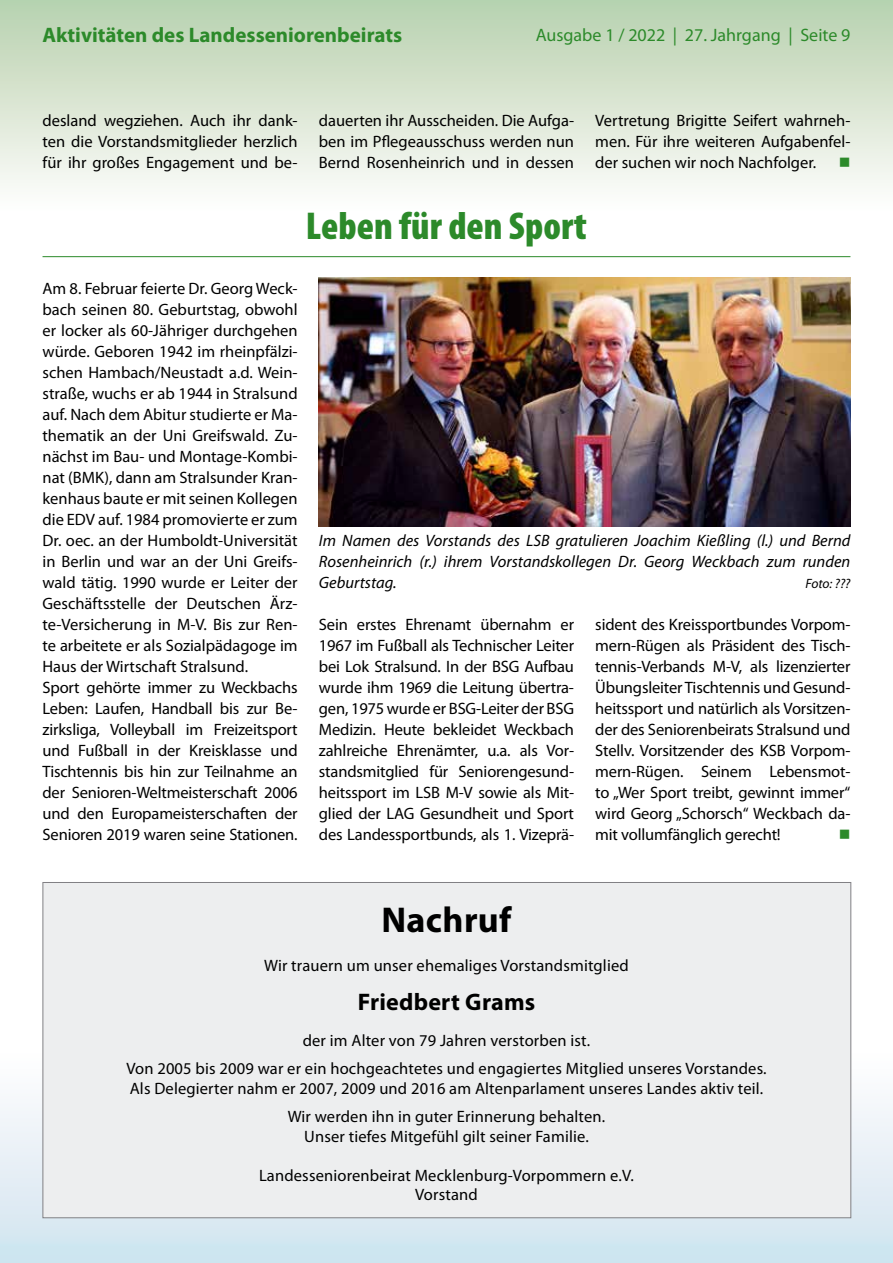
<style>
.page{position:relative;width:893px;height:1263px;background:#fff}
.page>*{position:absolute;margin:0;border:0;box-sizing:border-box;transform-origin:0 0}
.t1{font:900 condensed 39px "Myriad Pro";color:#2c8a2a}
.t2{font:700 36px "Myriad Pro";letter-spacing:.01em;color:#000}
.t3{font:700 24px "Myriad Pro";letter-spacing:.01em;color:#000}
.t4{font:700 21px "Myriad Pro";color:#2c8a2a}
.t5{font:18px "Myriad Pro";color:#2c8a2a}
.t6{font:16.5px/21px "Myriad Pro";color:#000;text-align:justify}
.t7{font:italic 16.5px/21px "Myriad Pro";color:#000;text-align:justify}
.t8{font:15.75px "Wingdings";color:#2c8a2a}
.t9{font:italic 13.5px "Myriad Pro";color:#000}
</style>
<div class="page">
<svg style="left:1px;top:1050px;width:892px;height:213px;background:#d9e9f1"></svg>
<div style="left:0;top:0;width:893px;height:213px;background:linear-gradient(to bottom,#b7d0ad,#fffefe)"></div>
<svg style="left:0;top:1104px;width:1px;height:159px"></svg>
<svg style="left:0;top:0;width:1px;height:213px"></svg>
<hr style="left:43px;top:256px;width:807px;height:1px;background:#2c8a2a">
<img style="left:319px;top:277px;width:531px;height:249px">
<div style="left:43px;top:882px;width:808px;height:336px;background:#edeeef;border:1px solid #818084"></div>
<p class="t4" style="left:43px;top:21px;width:361px">Aktivitäten des Landesseniorenbeirats</p>
<p class="t5" style="left:536px;top:24px;width:316px">Ausgabe 1 / 2022 | 27. Jahrgang | Seite 9</p>
<p class="t6" style="left:43px;top:110px;width:257px">desland wegziehen. Auch ihr dank&shy;ten die Vorstandsmitglieder herzlich für ihr großes Engagement und be-</p>
<p class="t6" style="left:319px;top:110px;width:257px">dauerten ihr Ausscheiden. Die Aufga&shy;ben im Pflegeausschuss werden nun Bernd Rosenheinrich und in dessen</p>
<p class="t6" style="left:595px;top:110px;width:257px">Vertretung Brigitte Seifert wahrneh&shy;men. Für ihre weiteren Aufgabenfel&shy;der suchen wir noch Nachfolger.</p>
<p class="t8" style="left:839px;top:154px;width:13px">■</p>
<h1 class="t1" style="left:306px;top:201px;width:283px">Leben für den Sport</h1>
<p class="t6" style="left:43px;top:278px;width:257px;text-align:left">Am 8. Februar feierte Dr. Georg Weck&shy;bach seinen 80. Geburtstag, obwohl er locker als 60-Jähriger durchgehen würde. Geboren 1942 im rheinpfälzi&shy;schen Hambach/Neustadt a.d. Wein&shy;straße, wuchs er ab 1944 in Stralsund auf. Nach dem Abitur studierte er Ma&shy;thematik an der Uni Greifswald. Zu&shy;nächst im Bau- und Montage-Kombi&shy;nat (BMK), dann am Stralsunder Kran&shy;kenhaus baute er mit seinen Kollegen die EDV auf. 1984 promovierte er zum Dr. oec. an der Humboldt-Universität in Berlin und war an der Uni Greifs&shy;wald tätig. 1990 wurde er Leiter der Geschäftsstelle der Deutschen Ärz&shy;te-Versicherung in M-V. Bis zur Ren&shy;te arbeitete er als Sozialpädagoge im Haus der Wirtschaft Stralsund.<br>Sport gehörte immer zu Weckbachs Leben: Laufen, Handball bis zur Be&shy;zirksliga, Volleyball im Freizeitsport und Fußball in der Kreisklasse und Tischtennis bis hin zur Teilnahme an der Senioren-Weltmeisterschaft 2006 und den Europameisterschaften der Senioren 2019 waren seine Stationen.</p>
<p class="t7" style="left:319px;top:530px;width:533px">Im Namen des Vorstands des LSB gratulieren Joachim Kießling (l.) und Bernd Rosenheinrich (r.) ihrem Vorstandskollegen Dr. Georg Weckbach zum runden Geburtstag.</p>
<p class="t9" style="left:805px;top:575px;width:47px">Foto: ???</p>
<p class="t6" style="left:319px;top:614px;width:257px">Sein erstes Ehrenamt übernahm er 1967 im Fußball als Technischer Leiter bei Lok Stralsund. In der BSG Aufbau wurde ihm 1969 die Leitung übertra&shy;gen, 1975 wurde er BSG-Leiter der BSG Medizin. Heute bekleidet Weckbach zahlreiche Ehrenämter, u.a. als Vor&shy;standsmitglied für Seniorengesund&shy;heitssport im LSB M-V sowie als Mit&shy;glied der LAG Gesundheit und Sport des Landessportbunds, als 1. Vizeprä-</p>
<p class="t6" style="left:595px;top:614px;width:257px">sident des Kreissportbundes Vorpom&shy;mern-Rügen als Präsident des Tisch&shy;tennis-Verbands M-V, als lizenzierter Übungsleiter Tischtennis und Gesund&shy;heitssport und natürlich als Vorsitzen&shy;der des Seniorenbeirats Stralsund und Stellv. Vorsitzender des KSB Vorpom&shy;mern-Rügen. Seinem Lebensmot&shy;to „Wer Sport treibt, gewinnt immer“ wird Georg „Schorsch“ Weckbach da&shy;mit vollumfänglich gerecht!</p>
<p class="t8" style="left:839px;top:826px;width:13px">■</p>
<h2 class="t2" style="left:381px;top:896px;width:132px">Nachruf</h2>
<p class="t6" style="left:264px;top:954px;width:366px">Wir trauern um unser ehemaliges Vorstandsmitglied</p>
<h3 class="t3" style="left:358px;top:986px;width:179px">Friedbert Grams</h3>
<p class="t6" style="left:126px;top:1025px;width:642px;line-height:28.5px;text-align:center">der im Alter von 79 Jahren verstorben ist.<br>Von 2005 bis 2009 war er ein hochgeachtetes und engagiertes Mitglied unseres Vorstandes.</p>
<p class="t6" style="left:130px;top:1073px;width:635px;line-height:28.5px;text-align:center">Als Delegierter nahm er 2007, 2009 und 2016 am Altenparlament unseres Landes aktiv teil.<br>Wir werden ihn in guter Erinnerung behalten.</p>
<p class="t6" style="left:304px;top:1125px;width:286px">Unser tiefes Mitgefühl gilt seiner Familie.</p>
<p class="t6" style="left:259px;top:1165px;width:376px;line-height:19.5px;text-align:center">Landesseniorenbeirat Mecklenburg-Vorpommern e.V.<br>Vorstand</p>
</div>
